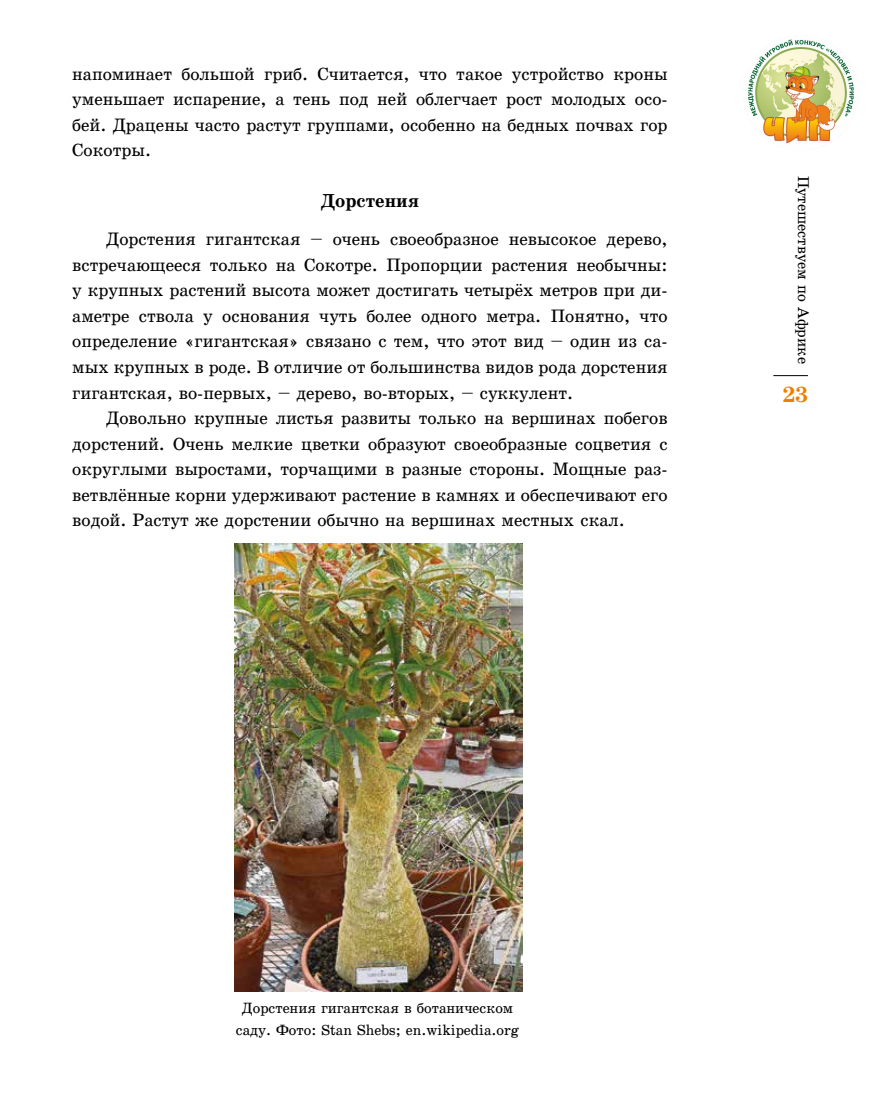
<style>
.page{position:relative;width:893px;height:1106px;background:#fff}
.page>*{position:absolute;margin:0;border:0;box-sizing:border-box;transform-origin:0 0}
.t1{font:700 21px "School";color:#ef7d00}
.t2{font:700 18px "School";color:#000}
.t3{font:17.25px/25.5px "School Plain";color:#000;text-align:justify}
.t4{font:15px "School Plain";color:#000}
.t5{font:14.25px/21.3px "School Plain";color:#000;text-align:center}
</style>
<div class="page">
<hr style="left:773px;top:375px;width:35px;height:1px;background:#000">
<img style="left:234px;top:544px;width:288px;height:447px">
<img style="left:743px;top:35px;width:112px;height:112px">
<p class="t3" style="left:72px;top:61px;width:597px">напоминает большой гриб. Считается, что такое устройство кроны уменьшает испарение, а тень под ней облегчает рост молодых осо&shy;бей. Драцены часто растут группами, особенно на бедных почвах гор Сокотры.</p>
<p class="t2" style="left:321px;top:190px;width:100px">Дорстения</p>
<p class="t3" style="left:72px;top:226px;width:597px;text-indent:34px">Дорстения гигантская – очень своеобразное невысокое дерево, встречающееся только на Сокотре. Пропорции растения необычны: у крупных растений высота может достигать четыр¸х метров при ди&shy;аметре ствола у основания чуть более одного метра. Понятно, что определение «гигантская» связано с тем, что этот вид – один из са&shy;мых крупных в роде. В отличие от большинства видов рода дорстения гигантская, во-первых, – дерево, во-вторых, – суккулент.</p>
<p class="t3" style="left:72px;top:405px;width:597px;text-indent:34px">Довольно крупные листья развиты только на вершинах побегов дорстений. Очень мелкие цветки образуют своеобразные соцветия с округлыми выростами, торчащими в разные стороны. Мощные раз&shy;ветвл¸нные корни удерживают растение в камнях и обеспечивают его водой. Растут же дорстении обычно на вершинах местных скал.</p>
<p class="t4" style="left:812px;top:176px;width:189px;rotate:90deg">Путешествуем по Африке</p>
<p class="t1" style="left:782px;top:381px;width:27px">23</p>
<p class="t5" style="left:236px;top:997px;width:285px">Дорстения гигантская в ботаническом саду. Фото: Stan Shebs; en.wikipedia.org</p>
</div>
